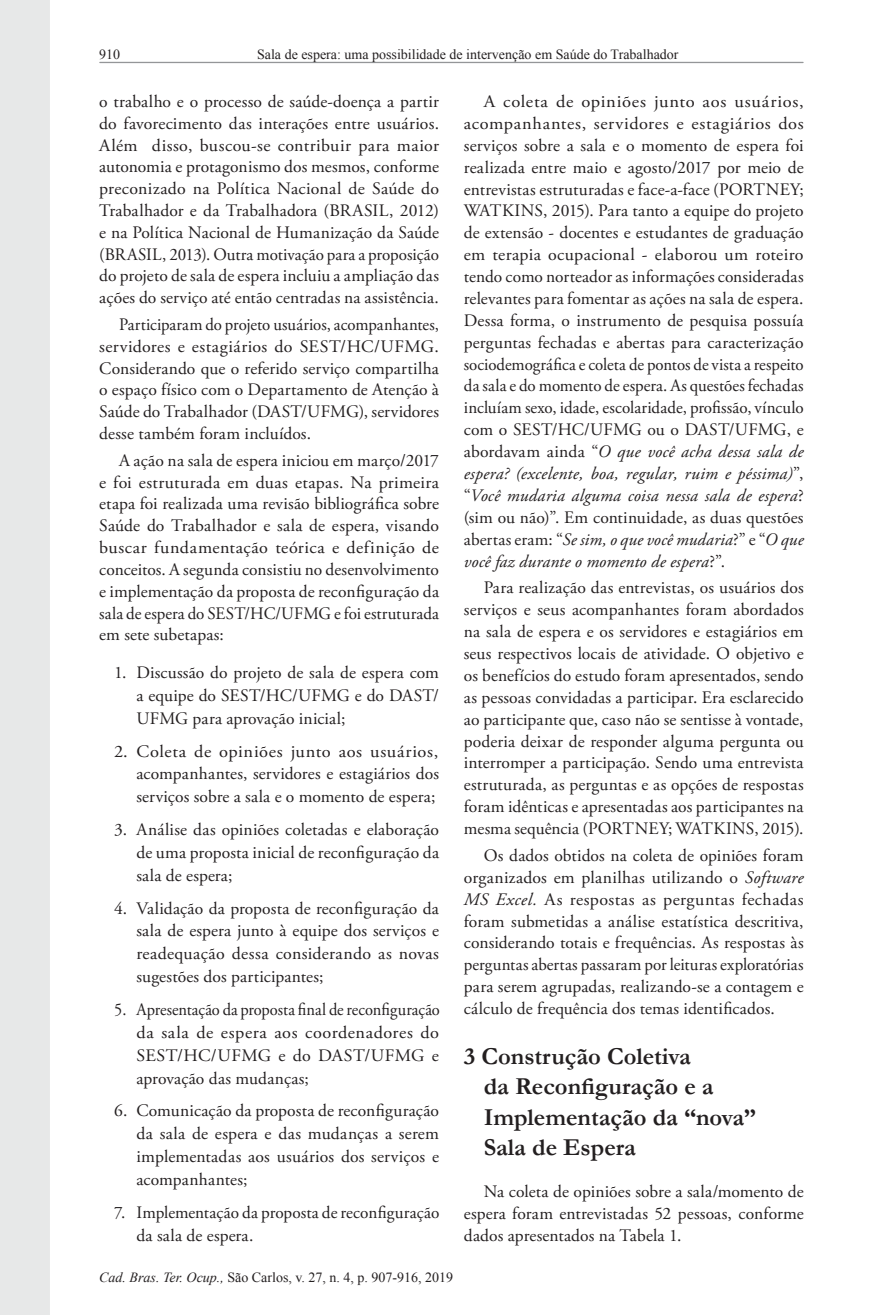
<style>
.page{position:relative;width:893px;height:1315px;background:#fff}
.page>*{position:absolute;margin:0;border:0;box-sizing:border-box;transform-origin:0 0}
.Heading1{font:700 24.5px/30.3px "Garamond";color:#231f20}
.Paragraph{font:17.5px/21.9px "Adobe Garamond Pro";letter-spacing:.005em;color:#231f20;text-align:justify}
.Paragraph-2{font:17.5px/21.9px "Adobe Garamond Pro";letter-spacing:.005em;color:#231f20;text-align:justify;scale:1.05 1}
.OrderedList1Body{font:17.5px/22.9px "Adobe Garamond Pro";letter-spacing:.01em;color:#231f20;text-align:justify}
.Paragraph-3{font:17.5px/21.9px "Adobe Garamond Pro";letter-spacing:.005em;color:#231f20;text-align:justify;scale:.96 1}
.OrderedList1Body-2{font:17.5px/22.9px "Adobe Garamond Pro";letter-spacing:.01em;color:#231f20;text-align:justify;scale:.94 1}
.OrderedList1Body-3{font:17.5px/22.9px "Adobe Garamond Pro";letter-spacing:.01em;color:#231f20;text-align:justify;scale:1.05 1}
.OrderedList1Head{font:17.5px/22.9px "Adobe Garamond Pro";letter-spacing:.005em;color:#231f20;text-align:justify}
.OrderedList1Footer{font:17.5px/22.9px "Adobe Garamond Pro";letter-spacing:.005em;color:#231f20}
.t1{font:14px "Times New Roman";color:#231f20}
.s1{font-style:italic}
</style>
<div class="page">
<div style="left:0;top:0;width:50px;height:1315px;background:#e7e8e8"></div>
<hr style="left:100px;top:62px;width:703px;height:1px;background:#949698">
<p class="t1" style="left:257px;top:45px;width:423px">Sala de espera: uma possibilidade de intervenção em Saúde do Trabalhador</p>
<p class="Paragraph" style="left:99px;top:91px;width:341px">o trabalho e o processo de saúde-doença a partir do favorecimento das interações entre usuários.<br>Além disso, buscou-se contribuir para maior autonomia e protagonismo dos mesmos, conforme preconizado na Política Nacional de Saúde do Trabalhador e da Trabalhadora (BRASIL, 2012) e na Política Nacional de Humanização da Saúde (BRASIL, 2013). Outra motivação para a proposição do projeto de sala de espera incluiu a ampliação das ações do serviço até então centradas na assistência.</p>
<p class="Paragraph-3" style="left:99px;top:314px;width:355px;text-indent:20px">Participaram do projeto usuários, acompanhantes, servidores e estagiários do SEST/HC/UFMG.<br>Considerando que o referido serviço compartilha o espaço físico com o Departamento de Atenção à Saúde do Trabalhador (DAST/UFMG), servidores desse também foram incluídos.</p>
<p class="Paragraph" style="left:99px;top:450px;width:341px;text-indent:20px">A ação na sala de espera iniciou em março/2017 e foi estruturada em duas etapas. Na primeira etapa foi realizada uma revisão bibliográfica sobre Saúde do Trabalhador e sala de espera, visando buscar fundamentação teórica e definição de conceitos. A segunda consistiu no desenvolvimento e implementação da proposta de reconfiguração da sala de espera do SEST/HC/UFMG e foi estruturada em sete subetapas:</p>
<p class="OrderedList1Head" style="left:136px;top:661px;width:304px;text-indent:-22px">1. Discussão do projeto de sala de espera com a equipe do SEST/HC/UFMG e do DAST/ UFMG para aprovação inicial;</p>
<p class="OrderedList1Body-3" style="left:136px;top:740px;width:290px;text-indent:-22px">2. Coleta de opiniões junto aos usuários, acompanhantes, servidores e estagiários dos serviços sobre a sala e o momento de espera;</p>
<p class="OrderedList1Body" style="left:136px;top:818px;width:304px;text-indent:-22px">3. Análise das opiniões coletadas e elaboração de uma proposta inicial de reconfiguração da sala de espera;</p>
<p class="OrderedList1Body" style="left:136px;top:897px;width:304px;text-indent:-22px">4. Validação da proposta de reconfiguração da sala de espera junto à equipe dos serviços e readequação dessa considerando as novas sugestões dos participantes;</p>
<p class="OrderedList1Body-2" style="left:136px;top:998px;width:324px;text-indent:-22px">5. Apresentação da proposta final de reconfiguração da sala de espera aos coordenadores do SEST/HC/UFMG e do DAST/UFMG e aprovação das mudanças;</p>
<p class="OrderedList1Body" style="left:136px;top:1100px;width:304px;text-indent:-22px">6. Comunicação da proposta de reconfiguração da sala de espera e das mudanças a serem implementadas aos usuários dos serviços e acompanhantes;</p>
<p class="OrderedList1Footer" style="left:136px;top:1201px;width:304px;text-indent:-22px">7. Implementação da proposta de reconfiguração da sala de espera.</p>
<p class="Paragraph-2" style="left:464px;top:91px;width:325px;text-indent:20px">A coleta de opiniões junto aos usuários, acompanhantes, servidores e estagiários dos serviços sobre a sala e o momento de espera foi realizada entre maio e agosto/2017 por meio de entrevistas estruturadas e face-a-face (PORTNEY; WATKINS, 2015). Para tanto a equipe do projeto de extensão - docentes e estudantes de graduação em terapia ocupacional - elaborou um roteiro tendo como norteador as informações consideradas relevantes para fomentar as ações na sala de espera.<br>Dessa forma, o instrumento de pesquisa possuía perguntas fechadas e abertas para caracterização sociodemográfica e coleta de pontos de vista a respeito da sala e do momento de espera. As questões fechadas incluíam sexo, idade, escolaridade, profissão, vínculo com o SEST/HC/UFMG ou o DAST/UFMG, e abordavam ainda “<span class="s1">O que você acha dessa sala de espera? (excelente, boa, regular, ruim e péssima)</span>”, “<span class="s1">Você mudaria alguma coisa nessa sala de espera</span>? (sim ou não)”. Em continuidade, as duas questões abertas eram: “<span class="s1">Se sim, o que você mudaria</span>?” e “<span class="s1">O que você faz durante o momento de espera</span>?”.</p>
<p class="Paragraph" style="left:464px;top:577px;width:341px;text-indent:20px">Para realização das entrevistas, os usuários dos serviços e seus acompanhantes foram abordados na sala de espera e os servidores e estagiários em seus respectivos locais de atividade. O objetivo e os benefícios do estudo foram apresentados, sendo as pessoas convidadas a participar. Era esclarecido ao participante que, caso não se sentisse à vontade, poderia deixar de responder alguma pergunta ou interromper a participação. Sendo uma entrevista estruturada, as perguntas e as opções de respostas foram idênticas e apresentadas aos participantes na mesma sequência (PORTNEY; WATKINS, 2015).</p>
<p class="Paragraph" style="left:464px;top:845px;width:341px;text-indent:20px">Os dados obtidos na coleta de opiniões foram organizados em planilhas utilizando o <span class="s1">Software MS Excel.</span> As respostas as perguntas fechadas foram submetidas a análise estatística descritiva, considerando totais e frequências. As respostas às perguntas abertas passaram por leituras exploratórias para serem agrupadas, realizando-se a contagem e cálculo de frequência dos temas identificados.</p>
<p class="Heading1" style="left:484px;top:1041px;width:274px;text-indent:-20px">3 Construção Coletiva<br>da Reconfiguração e a<br>Implementação da “nova”<br>Sala de Espera</p>
<p class="Paragraph" style="left:464px;top:1181px;width:341px;text-indent:20px">Na coleta de opiniões sobre a sala/momento de espera foram entrevistadas 52 pessoas, conforme dados apresentados na Tabela 1.</p>
<p class="t1" style="left:99px;top:1268px;width:356px"><span class="s1">Cad. Bras. Ter. Ocup.,</span> São Carlos, v. 27, n. 4, p. 907-916, 2019</p>
</div>
